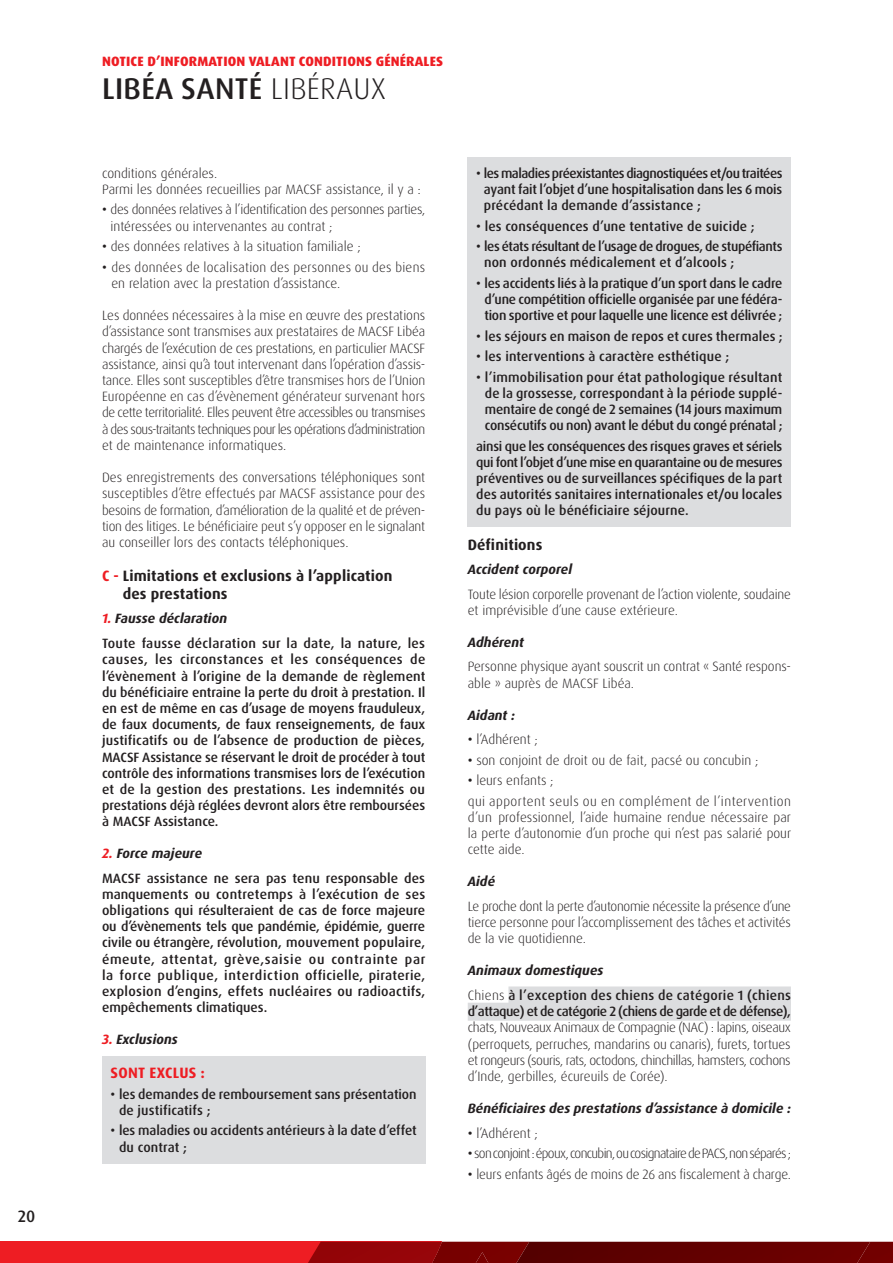
<style>
.page{position:relative;width:893px;height:1263px;background:#fff}
.page>*{position:absolute;margin:0;border:0;box-sizing:border-box;transform-origin:0 0}
.t1{font:500 30px "Dax Pro";letter-spacing:.01em;color:#231f20}
.t2{font:500 16.5px "Dax Pro";color:#231f20}
.t3{font:700 15px/18px "Dax Pro";letter-spacing:.01em;color:#231f20}
.t4{font:700 15px "Dax Pro";letter-spacing:.015em;color:#ee1d23}
.t5{font:500 13.5px/16.2px "Dax Pro";color:#231f20;text-align:justify}
.t6{font:300 13.5px/16.2px "Dax Pro";color:#231f20;text-align:justify}
.t7{font:500 13.5px/24.8px "Dax Pro";letter-spacing:.02em;color:#231f20}
.t8{font:italic 700 13.5px "Dax Pro";color:#231f20}
.t9{font:300 13.5px/16.2px "Dax Pro";letter-spacing:.02em;color:#231f20}
.t10{font:500 13.5px/16.2px "Dax Pro";letter-spacing:-.025em;color:#231f20}
.t11{font:300 13.5px/20.4px "Dax Pro";letter-spacing:.035em;color:#231f20}
.t12{font:300 13.5px "Dax Pro";letter-spacing:-.05em;color:#231f20}
.t13{font:500 13.5px "Dax Pro";letter-spacing:-.04em;color:#231f20}
.t14{font:800 13.5px "Dax Pro";letter-spacing:.01em;color:#ee1d23}
.s1{font-weight:300}
.s2{font-weight:500}
.s3{color:#ee1d23}
.s4{font-weight:700;font-style:italic;color:#ee1d23}
.s5{font-weight:700;font-style:italic}
</style>
<div class="page">
<img style="left:455px;top:1242px;width:49px;height:21px">
<svg style="left:0;top:1242px;width:455px;height:21px"></svg>
<img style="left:504px;top:1242px;width:268px;height:21px">
<img style="left:463px;top:1252px;width:37px;height:11px">
<div style="left:772px;top:1242px;width:72px;height:21px;background:#6c0000"></div>
<img style="left:844px;top:1242px;width:49px;height:21px">
<div style="left:102px;top:1056px;width:323px;height:34px;background:#dcdddf"></div>
<div style="left:102px;top:1078px;width:323px;height:48px;background:#dcdddf"></div>
<div style="left:102px;top:1115px;width:323px;height:48px;background:#dcdddf"></div>
<div style="left:468px;top:157px;width:323px;height:65px;background:#dcdddf"></div>
<div style="left:468px;top:210px;width:323px;height:32px;background:#dcdddf"></div>
<div style="left:468px;top:231px;width:323px;height:48px;background:#dcdddf"></div>
<div style="left:468px;top:267px;width:323px;height:65px;background:#dcdddf"></div>
<div style="left:468px;top:320px;width:323px;height:32px;background:#dcdddf"></div>
<div style="left:468px;top:341px;width:323px;height:31px;background:#dcdddf"></div>
<div style="left:468px;top:361px;width:323px;height:80px;background:#dcdddf"></div>
<div style="left:468px;top:430px;width:323px;height:97px;background:#dcdddf"></div>
<div style="left:508px;top:986px;width:283px;height:18px;background:#dcdddf"></div>
<div style="left:468px;top:1003px;width:323px;height:18px;background:#dcdddf"></div>
<p class="t2" style="left:18px;top:1205px;width:19px">20</p>
<p class="t14" style="left:102px;top:52px;width:342px">NOTICE D’INFORMATION VALANT CONDITIONS GÉNÉRALES</p>
<h1 class="t1" style="left:102px;top:69px;width:285px">LIBÉA SANTÉ <span class="s1">LIBÉRAUX</span></h1>
<p class="t6" style="left:102px;top:165px;width:320px">conditions générales.<br>Parmi les données recueillies par MACSF assistance, il y a :</p>
<p class="t6" style="left:111px;top:202px;width:316px;text-indent:-8px"><span class="s2">•</span> des données relatives à l’identification des personnes parties, intéressées ou intervenantes au contrat ;</p>
<p class="t6" style="left:102px;top:238px;width:260px"><span class="s2">•</span> des données relatives à la situation familiale ;</p>
<p class="t9" style="left:111px;top:259px;width:315px;text-indent:-9px"><span class="s2">•</span> des données de localisation des personnes ou des biens en relation avec la prestation d’assistance.</p>
<p class="t6" style="left:102px;top:307px;width:325px">Les données nécessaires à la mise en œuvre des prestations d’assistance sont transmises aux prestataires de MACSF Libéa chargés de l’exécution de ces prestations, en particulier MACSF assistance, ainsi qu’à tout intervenant dans l’opération d’assis&shy;tance. Elles sont susceptibles d’être transmises hors de l’Union Européenne en cas d’évènement générateur survenant hors de cette territorialité. Elles peuvent être accessibles ou transmises à des sous-traitants techniques pour les opérations d’administration et de maintenance informatiques.</p>
<p class="t6" style="left:102px;top:469px;width:325px">Des enregistrements des conversations téléphoniques sont susceptibles d’être effectués par MACSF assistance pour des besoins de formation, d’amélioration de la qualité et de préven&shy;tion des litiges. Le bénéficiaire peut s’y opposer en le signalant au conseiller lors des contacts téléphoniques.</p>
<p class="t3" style="left:123px;top:567px;width:271px;text-indent:-21px"><span class="s3">C -</span> Limitations et exclusions à l’application des prestations</p>
<p class="t7" style="left:102px;top:606px;width:325px"><span class="s4">1.</span> <span class="s5">Fausse déclaration<br></span>Toute fausse déclaration sur la date, la nature, les</p>
<p class="t5" style="left:102px;top:652px;width:325px">causes, les circonstances et les conséquences de l’évènement à l’origine de la demande de règlement du bénéficiaire entraine la perte du droit à prestation. Il en est de même en cas d’usage de moyens frauduleux, de faux documents, de faux renseignements, de faux justificatifs ou de l’absence de production de pièces, MACSF Assistance se réservant le droit de procéder à tout contrôle des informations transmises lors de l’exécution et de la gestion des prestations. Les indemnités ou prestations déjà réglées devront alors être remboursées à MACSF Assistance.</p>
<p class="t5" style="left:102px;top:841px;width:325px;line-height:24.8px"><span class="s4">2.</span> <span class="s5">Force majeure<br></span>MACSF assistance ne sera pas tenu responsable des</p>
<p class="t5" style="left:102px;top:886px;width:325px">manquements ou contretemps à l’exécution de ses obligations qui résulteraient de cas de force majeure ou d’évènements tels que pandémie, épidémie, guerre civile ou étrangère, révolution, mouvement populaire, émeute, attentat, grève,saisie ou contrainte par la force publique, interdiction officielle, piraterie, explosion d’engins, effets nucléaires ou radioactifs, empêchements climatiques.</p>
<p class="t8" style="left:102px;top:1031px;width:77px"><span class="s3">3.</span> Exclusions</p>
<p class="t4" style="left:111px;top:1063px;width:96px">SONT EXCLUS :</p>
<p class="t5" style="left:119px;top:1086px;width:299px;text-indent:-9px">• les demandes de remboursement sans présentation de justificatifs ;</p>
<p class="t5" style="left:119px;top:1123px;width:299px;text-indent:-8px">• les maladies ou accidents antérieurs à la date d’effet du contrat ;</p>
<p class="t5" style="left:484px;top:165px;width:300px;text-indent:-8px">• les maladies préexistantes diagnostiquées et/ou traitées ayant fait l’objet d’une hospitalisation dans les 6 mois précédant la demande d’assistance ;</p>
<p class="t5" style="left:476px;top:218px;width:280px">• les conséquences d’une tentative de suicide ;</p>
<p class="t10" style="left:484px;top:238px;width:300px;text-indent:-8px">• les états résultant de l’usage de drogues, de stupéfiants non ordonnés médicalement et d’alcools ;</p>
<p class="t5" style="left:484px;top:275px;width:299px;text-indent:-8px">• les accidents liés à la pratique d’un sport dans le cadre d’une compétition officielle organisée par une fédéra&shy;tion sportive et pour laquelle une licence est délivrée ;</p>
<p class="t5" style="left:476px;top:328px;width:308px">• les séjours en maison de repos et cures thermales ;</p>
<p class="t5" style="left:476px;top:348px;width:254px">• les interventions à caractère esthétique ;</p>
<p class="t5" style="left:485px;top:369px;width:299px;text-indent:-9px">• l’immobilisation pour état pathologique résultant de la grossesse, correspondant à la période supplé&shy;mentaire de congé de 2 semaines (14 jours maximum consécutifs ou non) avant le début du congé prénatal ;</p>
<p class="t5" style="left:476px;top:438px;width:308px">ainsi que les conséquences des risques graves et sériels qui font l’objet d’une mise en quarantaine ou de mesures préventives ou de surveillances spécifiques de la part des autorités sanitaires internationales et/ou locales du pays où le bénéficiaire séjourne.</p>
<p class="t3" style="left:468px;top:535px;width:76px">Définitions</p>
<p class="t8" style="left:468px;top:560px;width:106px">Accident corporel</p>
<p class="t6" style="left:468px;top:586px;width:325px">Toute lésion corporelle provenant de l’action violente, soudaine et imprévisible d’une cause extérieure.</p>
<p class="t8" style="left:468px;top:633px;width:58px">Adhérent</p>
<p class="t6" style="left:468px;top:659px;width:325px">Personne physique ayant souscrit un contrat « Santé respons&shy;able » auprès de MACSF Libéa.</p>
<p class="t8" style="left:468px;top:706px;width:49px">Aidant :</p>
<p class="t6" style="left:468px;top:731px;width:72px"><span class="s2">•</span> l’Adhérent ;</p>
<p class="t6" style="left:468px;top:752px;width:292px"><span class="s2">•</span> son conjoint de droit ou de fait, pacsé ou concubin ;</p>
<p class="t11" style="left:468px;top:770px;width:325px"><span class="s2">•</span> leurs enfants ;<br>qui apportent seuls ou en complément de l’intervention</p>
<p class="t6" style="left:468px;top:809px;width:325px">d’un professionnel, l’aide humaine rendue nécessaire par la perte d’autonomie d’un proche qui n’est pas salarié pour cette aide.</p>
<p class="t8" style="left:468px;top:873px;width:29px">Aidé</p>
<p class="t6" style="left:468px;top:898px;width:325px">Le proche dont la perte d’autonomie nécessite la présence d’une tierce personne pour l’accomplissement des tâches et activités de la vie quotidienne.</p>
<p class="t7" style="left:468px;top:958px;width:325px"><span class="s5">Animaux domestiques<br></span><span class="s1">Chiens</span> à l’exception des chiens de catégorie 1 (chiens</p>
<p class="t13" style="left:468px;top:1003px;width:325px">d’attaque) et de catégorie 2 (chiens de garde et de défense),</p>
<p class="t6" style="left:468px;top:1020px;width:325px">chats, Nouveaux Animaux de Compagnie (NAC) : lapins, oiseaux (perroquets, perruches, mandarins ou canaris), furets, tortues et rongeurs (souris, rats, octodons, chinchillas, hamsters, cochons d’Inde, gerbilles, écureuils de Corée).</p>
<p class="t8" style="left:468px;top:1099px;width:325px">Bénéficiaires des prestations d’assistance à domicile :</p>
<p class="t6" style="left:468px;top:1125px;width:72px"><span class="s2">•</span> l’Adhérent ;</p>
<p class="t12" style="left:468px;top:1145px;width:325px"><span class="s2">•</span> sonconjoint:époux,concubin,oucosignatairedePACS,nonséparés;</p>
<p class="t6" style="left:468px;top:1166px;width:325px"><span class="s2">•</span> leurs enfants âgés de moins de 26 ans fiscalement à charge.</p>
</div>
